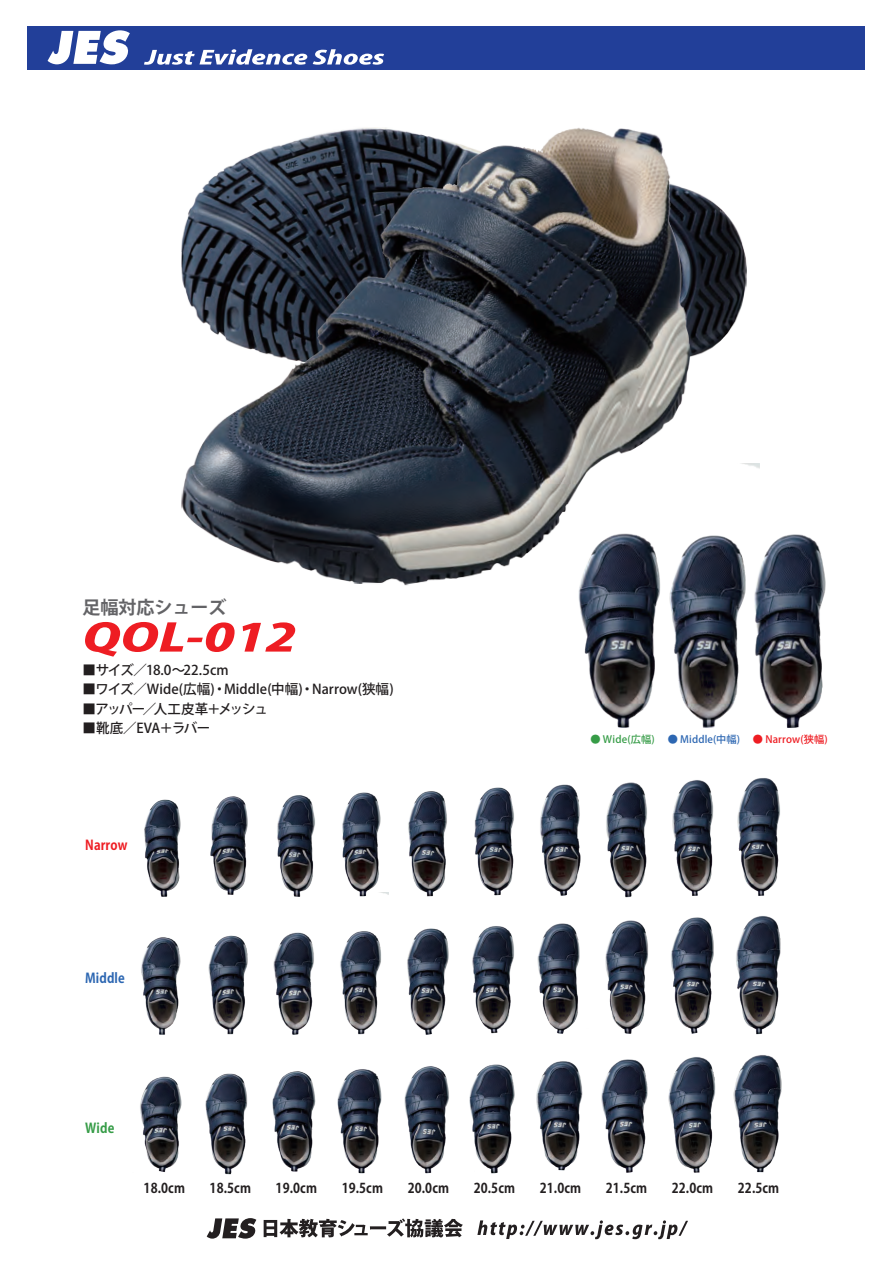
<style>
.page{position:relative;width:893px;height:1263px;background:#fff}
.page>*{position:absolute;margin:0;border:0;box-sizing:border-box;transform-origin:0 0}
.t1{font:800 37.8px "Koz Go Pro";color:#ee1d23;scale:1.43 1}
.t2{font:700 18px "Koz Go Pro";color:#636366}
.t3{font:700 13.5px "Koz Go Pro";letter-spacing:.01em;color:#231f20;scale:.9 1}
.t4{font:500 13.5px "Koz Go Pr 6 N";color:#231f20}
.t5{font:500 13.5px "Koz Go Pr 6 N";letter-spacing:-.025em;color:#231f20}
.t6{font:500 13.5px "Koz Go Pr 6 N";letter-spacing:-.085em;color:#231f20}
.t7{font:700 13.5px "Koz Go Pro";letter-spacing:.01em;color:#ee1d23;scale:.9 1}
.t8{font:700 13.5px "Koz Go Pro";letter-spacing:.01em;color:#2d67b2;scale:.9 1}
.t9{font:700 13.5px "Koz Go Pro";color:#369c47;scale:.9 1}
.t10{font:500 10.2px "Koz Go Pro";letter-spacing:.015em;color:#2d67b2}
.t11{font:500 10.2px "Koz Go Pro";letter-spacing:.015em;color:#ee1d23}
.t12{font:500 10.2px "Koz Go Pro";letter-spacing:.015em;color:#369c47}
</style>
<div class="page">
<div style="left:28px;top:26px;width:837px;height:43px;background:#223f99"></div>
<svg style="left:48px;top:30px;width:82px;height:34px"></svg>
<svg style="left:144px;top:49px;width:240px;height:16px"></svg>
<img style="left:605px;top:920px;width:44px;height:111px">
<img style="left:141px;top:937px;width:40px;height:93px">
<img style="left:208px;top:935px;width:40px;height:97px">
<img style="left:273px;top:932px;width:41px;height:98px">
<img style="left:340px;top:931px;width:41px;height:100px">
<img style="left:407px;top:896px;width:42px;height:135px">
<img style="left:472px;top:926px;width:42px;height:105px">
<img style="left:537px;top:923px;width:43px;height:106px">
<img style="left:671px;top:917px;width:43px;height:116px">
<img style="left:737px;top:778px;width:43px;height:114px">
<img style="left:144px;top:799px;width:37px;height:98px">
<img style="left:210px;top:796px;width:38px;height:99px">
<img style="left:277px;top:795px;width:38px;height:102px">
<img style="left:342px;top:792px;width:47px;height:105px">
<img style="left:736px;top:892px;width:45px;height:139px">
<img style="left:408px;top:791px;width:39px;height:105px">
<img style="left:474px;top:787px;width:40px;height:109px">
<img style="left:540px;top:784px;width:41px;height:112px">
<img style="left:606px;top:782px;width:41px;height:116px">
<img style="left:672px;top:780px;width:42px;height:116px">
<img style="left:140px;top:1030px;width:42px;height:142px">
<img style="left:205px;top:1032px;width:43px;height:142px">
<img style="left:272px;top:1030px;width:44px;height:142px">
<img style="left:337px;top:1031px;width:45px;height:143px">
<img style="left:673px;top:535px;width:61px;height:193px">
<img style="left:734px;top:463px;width:92px;height:265px">
<img style="left:578px;top:593px;width:95px;height:135px">
<img style="left:404px;top:1031px;width:45px;height:143px">
<img style="left:469px;top:1031px;width:46px;height:143px">
<img style="left:536px;top:1029px;width:47px;height:142px">
<img style="left:601px;top:1031px;width:47px;height:142px">
<img style="left:668px;top:1033px;width:48px;height:140px">
<img style="left:733px;top:1031px;width:49px;height:142px">
<img style="left:696px;top:192px;width:51px;height:164px">
<img style="left:181px;top:127px;width:515px;height:466px">
<svg style="left:477px;top:1220px;width:211px;height:19px"></svg>
<svg style="left:264px;top:1218px;width:199px;height:19px"></svg>
<svg style="left:207px;top:1218px;width:49px;height:20px"></svg>
<h2 class="t2" style="left:83px;top:596px;width:145px">足幅対応シューズ</h2>
<h1 class="t1" style="left:83px;top:613px;width:151px">QOL-012</h1>
<p class="t5" style="left:83px;top:662px;width:148px">■サイズ／18.0～22.5cm</p>
<p class="t4" style="left:83px;top:681px;width:313px">■ワイズ／Wide(広幅)・Middle(中幅)・Narrow(狭幅)</p>
<p class="t6" style="left:83px;top:701px;width:187px">■アッパー／人工皮革＋メッシュ</p>
<p class="t4" style="left:83px;top:720px;width:129px">■靴底／EVA＋ラバー</p>
<p class="t7" style="left:85px;top:836px;width:48px">Narrow</p>
<p class="t8" style="left:85px;top:969px;width:46px">Middle</p>
<p class="t9" style="left:85px;top:1119px;width:34px">Wide</p>
<p class="t12" style="left:590px;top:732px;width:66px">● Wide(広幅)</p>
<p class="t10" style="left:668px;top:732px;width:74px">● Middle(中幅)</p>
<p class="t11" style="left:753px;top:732px;width:76px">● Narrow(狭幅)</p>
<p class="t3" style="left:144px;top:1179px;width:48px">18.0cm</p>
<p class="t3" style="left:210px;top:1179px;width:48px">18.5cm</p>
<p class="t3" style="left:276px;top:1179px;width:48px">19.0cm</p>
<p class="t3" style="left:342px;top:1179px;width:48px">19.5cm</p>
<p class="t3" style="left:408px;top:1179px;width:48px">20.0cm</p>
<p class="t3" style="left:474px;top:1179px;width:48px">20.5cm</p>
<p class="t3" style="left:540px;top:1179px;width:48px">21.0cm</p>
<p class="t3" style="left:606px;top:1179px;width:48px">21.5cm</p>
<p class="t3" style="left:672px;top:1179px;width:48px">22.0cm</p>
<p class="t3" style="left:738px;top:1179px;width:48px">22.5cm</p>
</div>
